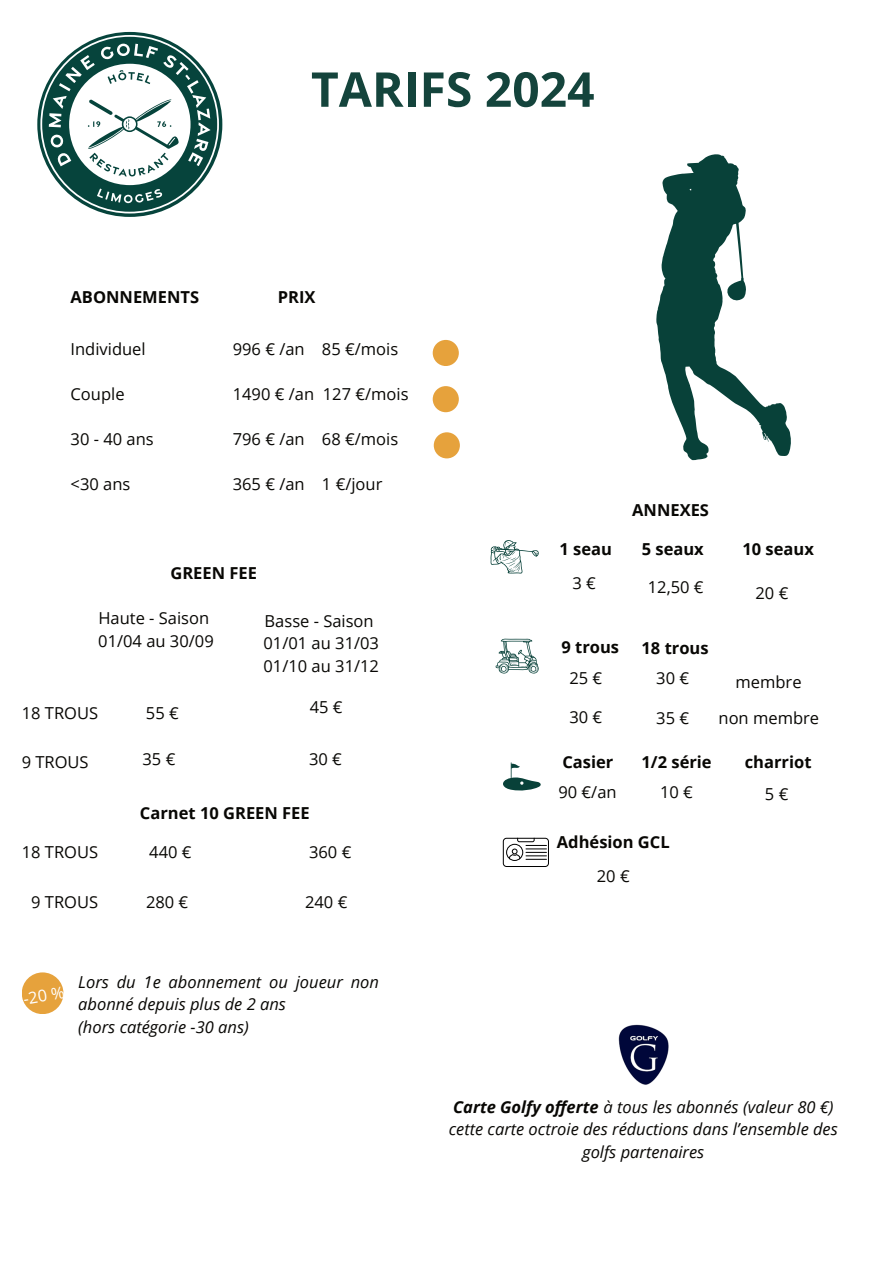
<style>
.page{position:relative;width:894px;height:1264px;background:#fff}
.page>*{position:absolute;margin:0;border:0;box-sizing:border-box;transform-origin:0 0}
.t1{font:16.5px/22.5px "Open Sans";color:#080704}
.t2{font:italic 16.5px/22.5px "Open Sans";color:#080704}
.t3{font:700 16.5px "Open Sans";color:#080704}
.t4{font:16.35px "Open Sans";color:#fff}
.s1{font-weight:700}
</style>
<div class="page">
<svg style="left:495px;top:638px;width:44px;height:35px"></svg>
<svg style="left:490px;top:540px;width:49px;height:33px"></svg>
<svg style="left:503px;top:762px;width:38px;height:29px"></svg>
<svg style="left:502px;top:837px;width:47px;height:30px"></svg>
<div style="left:432px;top:340px;width:26px;height:26px;background:#e6a23c;border-radius:13px"></div>
<div style="left:432px;top:386px;width:26px;height:26px;background:#e6a23c;border-radius:13px"></div>
<div style="left:433px;top:432px;width:27px;height:26px;background:#e6a23c;border-radius:13px"></div>
<div style="left:22px;top:972px;width:41px;height:42px;background:#e6a23c;border-radius:21px"></div>
<img style="left:618px;top:1024px;width:51px;height:61px">
<svg style="left:656px;top:154px;width:134px;height:306px"></svg>
<svg style="left:312px;top:72px;width:91px;height:35px"></svg>
<div style="left:408px;top:72px;width:7px;height:35px;background:#14443c"></div>
<svg style="left:424px;top:72px;width:46px;height:35px"></svg>
<svg style="left:486px;top:72px;width:107px;height:35px"></svg>
<svg style="left:37px;top:32px;width:185px;height:185px"></svg>
<p class="t3" style="left:71px;top:285px;width:130px">ABONNEMENTS</p>
<p class="t1" style="left:71px;top:337px;width:77px">Individuel</p>
<p class="t1" style="left:71px;top:382px;width:56px">Couple</p>
<p class="t1" style="left:71px;top:427px;width:85px">30 - 40 ans</p>
<p class="t1" style="left:71px;top:472px;width:61px">&lt;30 ans</p>
<p class="t3" style="left:278px;top:285px;width:39px">PRIX</p>
<p class="t1" style="left:233px;top:337px;width:167px">996 € /an 85 €/mois</p>
<p class="t1" style="left:233px;top:382px;width:177px">1490 € /an 127 €/mois</p>
<p class="t1" style="left:233px;top:427px;width:167px">796 € /an 68 €/mois</p>
<p class="t1" style="left:233px;top:472px;width:151px">365 € /an 1 €/jour</p>
<p class="t3" style="left:170px;top:561px;width:88px">GREEN FEE</p>
<p class="t1" style="left:98px;top:607px;width:117px">Haute - Saison<br>01/04 au 30/09</p>
<p class="t1" style="left:263px;top:609px;width:117px">Basse - Saison<br>01/01 au 31/03<br>01/10 au 31/12</p>
<p class="t1" style="left:22px;top:701px;width:78px">18 TROUS</p>
<p class="t1" style="left:22px;top:750px;width:68px">9 TROUS</p>
<p class="t1" style="left:146px;top:701px;width:34px">55 €</p>
<p class="t1" style="left:142px;top:747px;width:34px">35 €</p>
<p class="t1" style="left:310px;top:695px;width:34px">45 €</p>
<p class="t1" style="left:309px;top:747px;width:34px">30 €</p>
<p class="t3" style="left:140px;top:801px;width:171px">Carnet 10 GREEN FEE</p>
<p class="t1" style="left:22px;top:840px;width:78px">18 TROUS</p>
<p class="t1" style="left:149px;top:840px;width:44px">440 €</p>
<p class="t1" style="left:31px;top:890px;width:68px">9 TROUS</p>
<p class="t1" style="left:146px;top:890px;width:44px">280 €</p>
<p class="t1" style="left:309px;top:840px;width:44px">360 €</p>
<p class="t1" style="left:305px;top:890px;width:44px">240 €</p>
<p class="t4" style="left:21px;top:988px;width:43px;rotate:-10deg">-20 %</p>
<p class="t2" style="left:78px;top:969px;width:302px">Lors du 1e abonnement ou joueur non abonné depuis plus de 2 ans<br>(hors catégorie -30 ans)</p>
<p class="t3" style="left:632px;top:498px;width:78px">ANNEXES</p>
<p class="t3" style="left:559px;top:537px;width:54px">1 seau</p>
<p class="t3" style="left:641px;top:537px;width:63px">5 seaux</p>
<p class="t3" style="left:742px;top:537px;width:73px">10 seaux</p>
<p class="t1" style="left:572px;top:571px;width:25px">3 €</p>
<p class="t1" style="left:647px;top:575px;width:57px">12,50 €</p>
<p class="t1" style="left:755px;top:581px;width:34px">20 €</p>
<p class="t3" style="left:561px;top:635px;width:59px">9 trous</p>
<p class="t3" style="left:641px;top:636px;width:69px">18 trous</p>
<p class="t1" style="left:569px;top:666px;width:34px">25 €</p>
<p class="t1" style="left:656px;top:666px;width:34px">30 €</p>
<p class="t1" style="left:569px;top:705px;width:34px">30 €</p>
<p class="t1" style="left:656px;top:706px;width:34px">35 €</p>
<p class="t1" style="left:718px;top:663px;width:102px;line-height:36px;text-align:center">membre<br>non membre</p>
<p class="t3" style="left:562px;top:750px;width:52px">Casier</p>
<p class="t3" style="left:641px;top:750px;width:72px">1/2 série</p>
<p class="t1" style="left:558px;top:780px;width:60px">90 €/an</p>
<p class="t1" style="left:660px;top:780px;width:34px">10 €</p>
<p class="t3" style="left:556px;top:830px;width:114px">Adhésion GCL</p>
<p class="t1" style="left:596px;top:864px;width:34px">20 €</p>
<p class="t3" style="left:744px;top:750px;width:68px">charriot</p>
<p class="t1" style="left:764px;top:782px;width:25px">5 €</p>
<p class="t2" style="left:449px;top:1094px;width:390px;text-align:center"><span class="s1">Carte Golfy offerte</span> à tous les abonnés (valeur 80 €) cette carte octroie des réductions dans l’ensemble des golfs partenaires</p>
</div>
